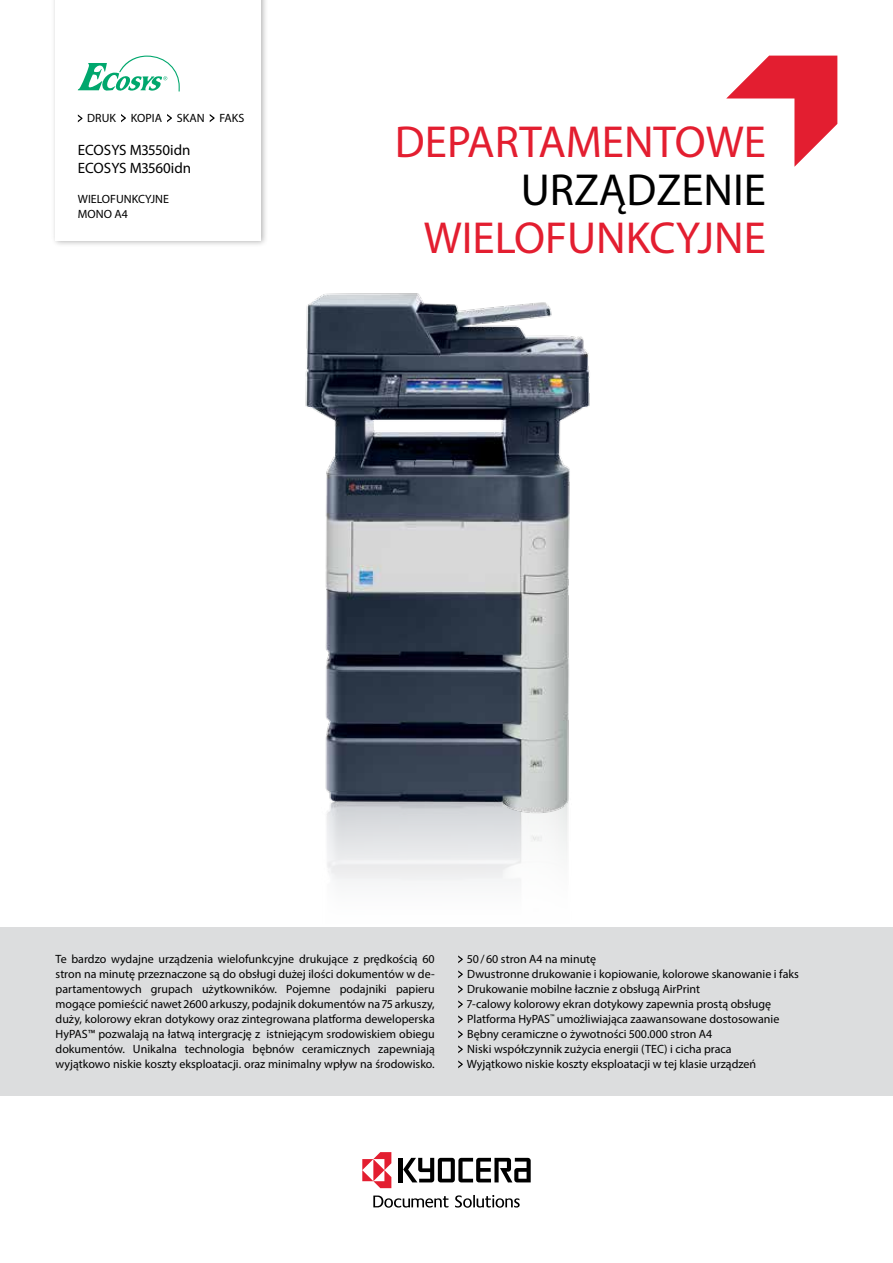
<style>
.page{position:relative;width:893px;height:1263px;background:#fff}
.page>*{position:absolute;margin:0;border:0;box-sizing:border-box;transform-origin:0 0}
.t1{font:45px "Myriad Pro";color:#e31e30}
.t2{font:45px "Myriad Pro";color:#000}
.t3{font:15px/18px "Myriad Pro";color:#000}
.t4{font:12px/15px "Myriad Pro";color:#000}
</style>
<div class="page">
<img style="left:305px;top:293px;width:285px;height:494px">
<svg style="left:325px;top:787px;width:244px;height:95px"></svg>
<svg style="left:726px;top:56px;width:111px;height:111px"></svg>
<hr style="left:399px;top:1158px;width:4px;height:24px;background:#000">
<svg style="left:403px;top:1158px;width:128px;height:24px"></svg>
<svg style="left:455px;top:1195px;width:65px;height:13px"></svg>
<svg style="left:373px;top:1195px;width:75px;height:13px"></svg>
<svg style="left:362px;top:1152px;width:29px;height:36px"></svg>
<div style="left:51px;top:0;width:217px;height:247px;background:#000;opacity:.3"></div>
<div style="left:56px;top:0;width:205px;height:241px;background:#fff"></div>
<div style="left:0;top:927px;width:893px;height:169px;background:#dcddde"></div>
<svg style="left:78px;top:56px;width:102px;height:36px"></svg>
<svg style="left:78px;top:114px;width:4px;height:8px"></svg>
<svg style="left:121px;top:114px;width:5px;height:8px"></svg>
<svg style="left:167px;top:114px;width:5px;height:8px"></svg>
<svg style="left:210px;top:114px;width:5px;height:8px"></svg>
<svg style="left:458px;top:955px;width:5px;height:8px"></svg>
<svg style="left:458px;top:970px;width:5px;height:8px"></svg>
<svg style="left:458px;top:985px;width:5px;height:8px"></svg>
<svg style="left:458px;top:1000px;width:5px;height:8px"></svg>
<svg style="left:458px;top:1015px;width:5px;height:8px"></svg>
<svg style="left:458px;top:1030px;width:5px;height:8px"></svg>
<svg style="left:458px;top:1045px;width:5px;height:8px"></svg>
<svg style="left:458px;top:1060px;width:5px;height:8px"></svg>
<p class="t4" style="left:87px;top:111px;width:158px">DRUK KOPIA SKAN FAKS</p>
<p class="t3" style="left:78px;top:141px;width:115px">ECOSYS M3550idn<br>ECOSYS M3560idn</p>
<p class="t4" style="left:78px;top:192px;width:93px">WIELOFUNKCYJNE<br>MONO A4</p>
<h1 class="t1" style="left:395px;top:114px;width:373px">DEPARTAMENTOWE</h1>
<h1 class="t2" style="left:521px;top:162px;width:247px">URZĄDZENIE</h1>
<h1 class="t1" style="left:424px;top:210px;width:344px">WIELOFUNKCYJNE</h1>
<p class="t4" style="left:56px;top:951px;width:381px;text-align:justify">Te bardzo wydajne urządzenia wielofunkcyjne drukujące z prędkością 60 stron na minutę przeznaczone są do obsługi dużej ilości dokumentów w de&shy;partamentowych grupach użytkowników. Pojemne podajniki papieru mogące pomieścić nawet 2600 arkuszy, podajnik dokumentów na 75 arkuszy, duży, kolorowy ekran dotykowy oraz zintegrowana platforma deweloperska HyPAS™ pozwalają na łatwą intergrację z istniejącym srodowiskiem obiegu dokumentów. Unikalna technologia bębnów ceramicznych zapewniają wyjątkowo niskie koszty eksploatacji. oraz minimalny wpływ na środowisko.</p>
<p class="t4" style="left:467px;top:951px;width:334px">50/60 stron A4 na minutę<br>Dwustronne drukowanie i kopiowanie, kolorowe skanowanie i faks Drukowanie mobilne łacznie z obsługą AirPrint<br>7-calowy kolorowy ekran dotykowy zapewnia prostą obsługę Platforma HyPAS<sup>™</sup> umożliwiająca zaawansowane dostosowanie Bębny ceramiczne o żywotności 500.000 stron A4<br>Niski współczynnik zużycia energii (TEC) i cicha praca<br>Wyjątkowo niskie koszty eksploatacji w tej klasie urządzeń</p>
</div>
